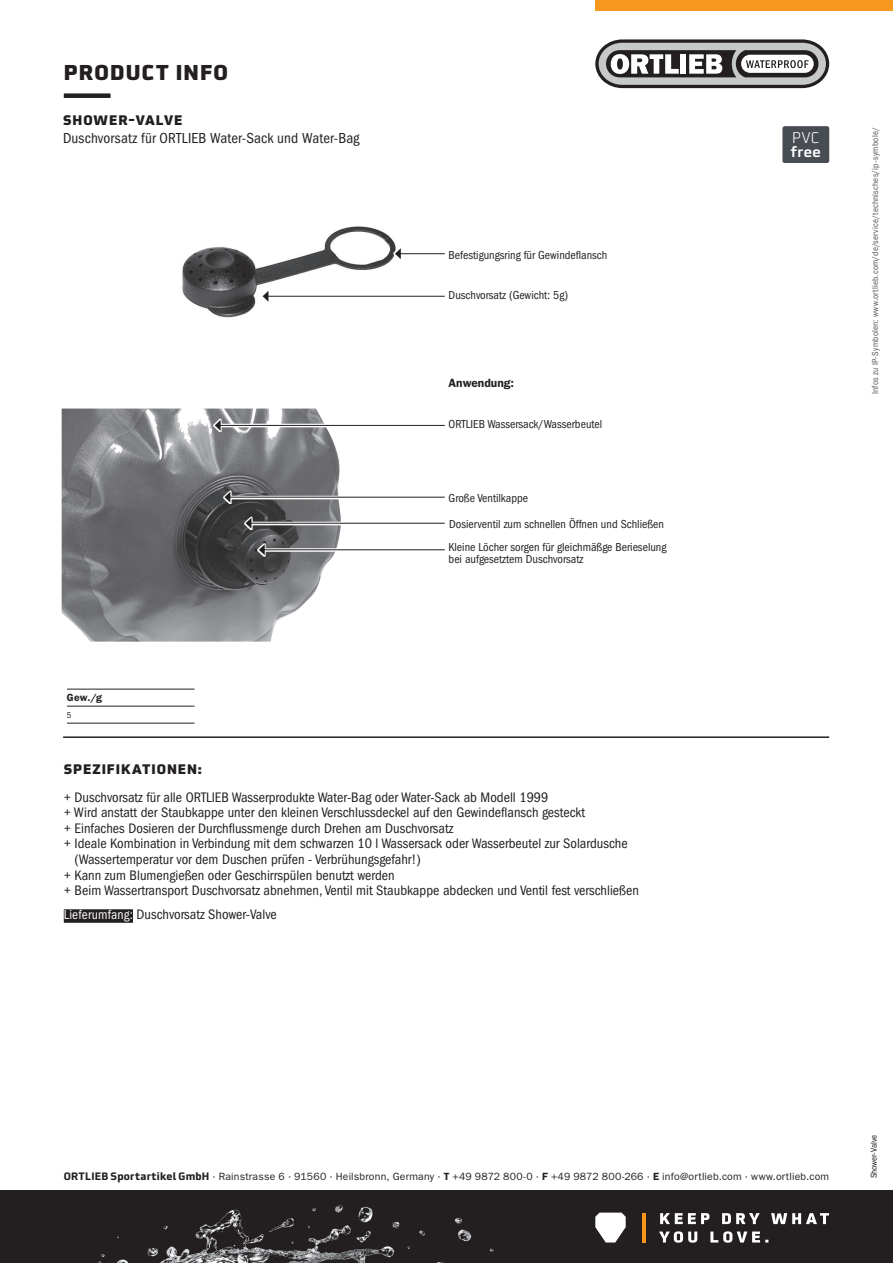
<style>
.page{position:relative;width:893px;height:1263px;background:#fff}
.page>*{position:absolute;margin:0;border:0;box-sizing:border-box;transform-origin:0 0}
.t1{font:900 21px "Utility Pro";letter-spacing:.055em;color:#231f20}
.t2{font:500 15.15px/14.7px "Utility OT";color:#fff}
.t3{font:condensed 15px "ITC Franklin Gothic Std";letter-spacing:.01em;color:#231f20}
.Beschreibung{font:condensed 14.25px "ITC Franklin Gothic Std";color:#231f20}
.Beschreibung_ohne_Au{font:condensed 14.25px "ITC Franklin Gothic Std";color:#231f20}
.t4{font:900 13.5px "Utility Pro";letter-spacing:.07em;color:#231f20}
.Bildbeschriftung{font:condensed 12px/11.9px "ITC Franklin Gothic Std";color:#231f20}
.Bildbeschriftung-2{font:600 12px "ITC Franklin Gothic Std";color:#231f20}
.t5{font:10.5px "ITC Franklin Gothic Std";letter-spacing:.02em;color:#231f20}
.t6{font:600 10.5px "ITC Franklin Gothic Std";color:#231f20}
.t7{font:condensed 9px "ITC Franklin Gothic Std";letter-spacing:.025em;color:#57585a}
.Version{font:condensed 9px "ITC Franklin Gothic Std";color:#231f20}
.s1{font-size:13.5px;color:#fff}
.s2{font-weight:300}
.s3{font-family:"Utility OT";font-weight:700}
.s4{font-weight:600}
</style>
<div class="page">
<svg style="left:595px;top:39px;width:234px;height:49px"></svg>
<div style="left:595px;top:0;width:298px;height:10px;background:#f7971d"></div>
<div style="left:0;top:1191px;width:893px;height:72px;background:#231f20"></div>
<hr style="left:642px;top:1212px;width:3px;height:30px;background:#f7971d">
<svg style="left:595px;top:1212px;width:31px;height:30px"></svg>
<svg style="left:659px;top:1231px;width:109px;height:12px"></svg>
<svg style="left:660px;top:1213px;width:169px;height:11px"></svg>
<img style="left:0;top:1190px;width:512px;height:73px">
<hr style="left:63px;top:736px;width:766px;height:2px;background:#231f20">
<div style="left:64px;top:93px;width:47px;height:5px;background:#231f20"></div>
<img style="left:62px;top:408px;width:279px;height:234px">
<img style="left:182px;top:226px;width:214px;height:92px">
<div style="left:261px;top:289px;width:185px;height:14px;background:#fff"></div>
<hr style="left:268px;top:296px;width:177px;height:1px;background:#231f20">
<svg style="left:263px;top:291px;width:5px;height:10px"></svg>
<div style="left:394px;top:247px;width:52px;height:13px;background:#fff"></div>
<hr style="left:400px;top:253px;width:45px;height:1px;background:#231f20">
<svg style="left:395px;top:248px;width:6px;height:11px"></svg>
<svg style="left:213px;top:418px;width:232px;height:14px"></svg>
<hr style="left:220px;top:425px;width:225px;height:1px;background:#231f20">
<svg style="left:215px;top:420px;width:6px;height:11px"></svg>
<svg style="left:223px;top:490px;width:222px;height:14px"></svg>
<hr style="left:230px;top:497px;width:215px;height:1px;background:#231f20">
<svg style="left:224px;top:492px;width:6px;height:11px"></svg>
<svg style="left:244px;top:516px;width:201px;height:14px"></svg>
<hr style="left:251px;top:523px;width:194px;height:1px;background:#231f20">
<svg style="left:246px;top:518px;width:5px;height:11px"></svg>
<svg style="left:257px;top:543px;width:188px;height:14px"></svg>
<hr style="left:264px;top:549px;width:181px;height:1px;background:#231f20">
<svg style="left:259px;top:544px;width:6px;height:11px"></svg>
<div style="left:782px;top:126px;width:47px;height:37px;background:#484d54;border-radius:2px"></div>
<div style="left:64px;top:909px;width:69px;height:14px;background:#231f20"></div>
<hr style="left:67px;top:706px;width:128px;height:1px;background:#231f20">
<hr style="left:67px;top:723px;width:128px;height:1px;background:#231f20">
<hr style="left:67px;top:689px;width:128px;height:1px;background:#231f20">
<h1 class="t1" style="left:64px;top:53px;width:166px">PRODUCT INFO</h1>
<p class="t4" style="left:63px;top:108px;width:121px">SHOWER-VALVE</p>
<p class="t3" style="left:63px;top:130px;width:298px">Duschvorsatz für ORTLIEB Water-Sack und Water-Bag</p>
<p class="t6" style="left:67px;top:691px;width:37px">Gew./g</p>
<p class="Version" style="left:67px;top:710px;width:6px">5</p>
<p class="t4" style="left:64px;top:757px;width:140px">SPEZIFIKATIONEN:</p>
<p class="Bildbeschriftung" style="left:449px;top:249px;width:160px">Befestigungsring für Gewindeflansch</p>
<p class="Bildbeschriftung" style="left:449px;top:290px;width:121px">Duschvorsatz (Gewicht: 5g)</p>
<p class="Bildbeschriftung-2" style="left:449px;top:376px;width:67px">Anwendung:</p>
<p class="Bildbeschriftung" style="left:449px;top:418px;width:155px">ORTLIEB Wassersack/Wasserbeutel</p>
<p class="Bildbeschriftung" style="left:449px;top:492px;width:81px">Große Ventilkappe</p>
<p class="Bildbeschriftung" style="left:449px;top:518px;width:216px">Dosierventil zum schnellen Öffnen und Schließen</p>
<p class="Bildbeschriftung" style="left:449px;top:542px;width:219px">Kleine Löcher sorgen für gleichmäßge Berieselung bei aufgesetztem Duschvorsatz</p>
<p class="Beschreibung" style="left:64px;top:789px;width:486px">+ Duschvorsatz für alle ORTLIEB Wasserprodukte Water-Bag oder Water-Sack ab Modell 1999</p>
<p class="Beschreibung" style="left:64px;top:804px;width:523px">+ Wird anstatt der Staubkappe unter den kleinen Verschlussdeckel auf den Gewindeflansch gesteckt</p>
<p class="Beschreibung" style="left:64px;top:820px;width:391px">+ Einfaches Dosieren der Durchflussmenge durch Drehen am Duschvorsatz</p>
<p class="Beschreibung" style="left:64px;top:836px;width:565px">+ Ideale Kombination in Verbindung mit dem schwarzen 10 l Wassersack oder Wasserbeutel zur Solardusche</p>
<p class="Beschreibung" style="left:74px;top:851px;width:348px">(Wassertemperatur vor dem Duschen prüfen - Verbrühungsgefahr!)</p>
<p class="Beschreibung" style="left:64px;top:867px;width:332px">+ Kann zum Blumengießen oder Geschirrspülen benutzt werden</p>
<p class="Beschreibung" style="left:64px;top:883px;width:577px">+ Beim Wassertransport Duschvorsatz abnehmen, Ventil mit Staubkappe abdecken und Ventil fest verschließen</p>
<p class="Beschreibung_ohne_Au" style="left:64px;top:907px;width:214px"><span class="s1">Lieferumfang:</span> Duschvorsatz Shower-Valve</p>
<p class="t2" style="left:790px;top:130px;width:32px"><span class="s2">PVC </span>free</p>
<p class="t7" style="left:870px;top:394px;width:269px;rotate:-90deg">Infos zu IP-Symbolen: www.ortlieb.com/de/service/technisches/ip-symbole/</p>
<p class="t5" style="left:64px;top:1170px;width:767px"><span class="s3">ORTLIEB Sportartikel GmbH</span> · Rainstrasse 6 · 91560 · Heilsbronn, Germany · <span class="s4">T</span> +49 9872 800-0 · <span class="s4">F</span> +49 9872 800-266 · <span class="s4">E</span> info@ortlieb.com · www.ortlieb.com</p>
<p class="Version" style="left:869px;top:1178px;width:45px;rotate:-90deg">Shower-Valve</p>
</div>
